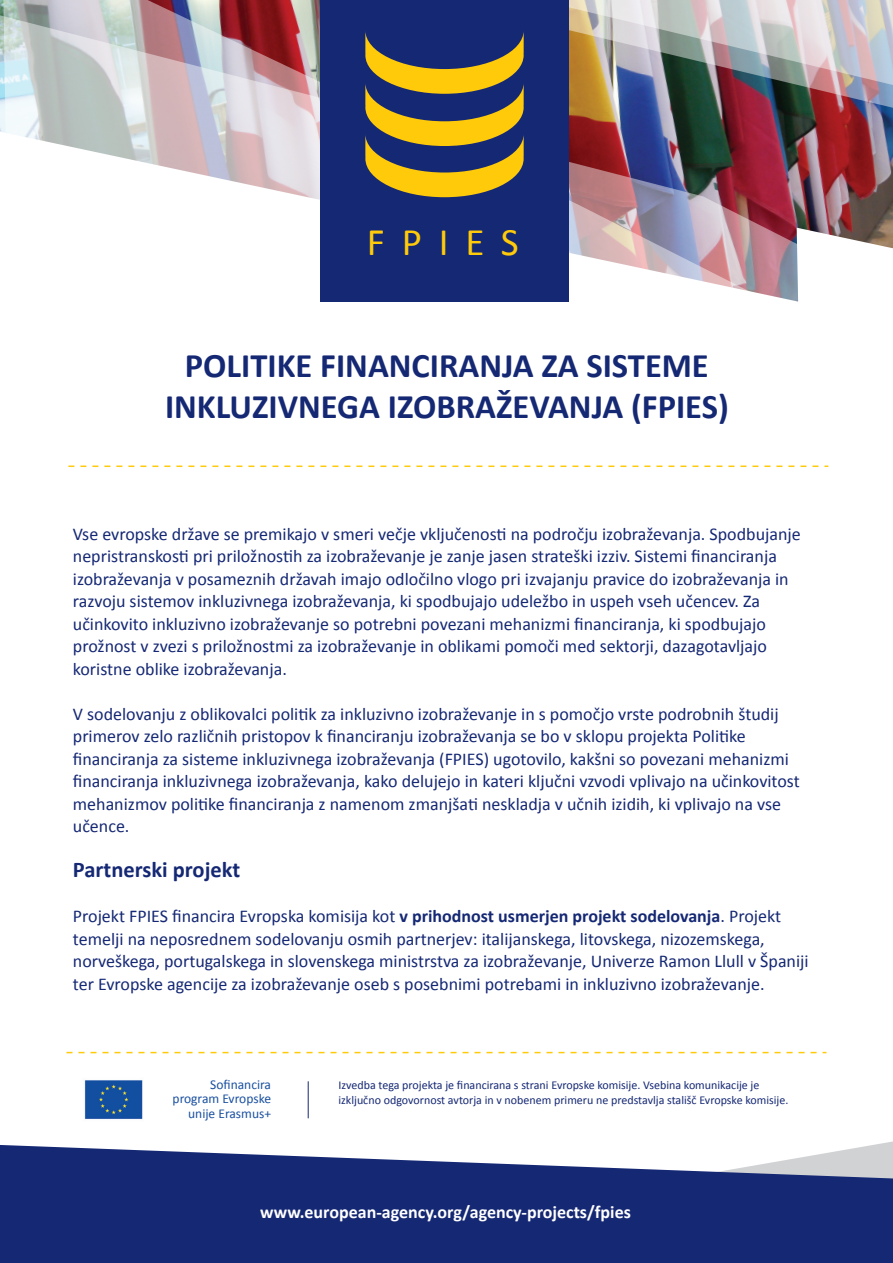
<style>
.page{position:relative;width:893px;height:1263px;background:#fff}
.page>*{position:absolute;margin:0;border:0;box-sizing:border-box;transform-origin:0 0}
.t1{font:39.15px "Calibri";color:#feca0a}
.t2{font:700 34.5px/40.5px "Calibri";color:#152874;text-align:center}
.t3{font:700 22.5px "Calibri";color:#152874}
.t4{font:18px/22.5px "Calibri";color:#152874}
.t5{font:700 18px "Calibri";color:#fff}
.t6{font:13.5px/14.2px "Calibri";color:#1a50a0;text-align:right}
.t7{font:12px/15px "Calibri";color:#152874}
.s1{font-weight:700}
</style>
<div class="page">
<svg style="left:68px;top:465px;width:760px;height:2px"></svg>
<svg style="left:67px;top:1052px;width:759px;height:1px"></svg>
<hr style="left:308px;top:1081px;width:1px;height:37px;background:#152874">
<svg style="left:2px;top:0;width:891px;height:302px"></svg>
<img style="left:569px;top:196px;width:324px;height:20px">
<img style="left:569px;top:0;width:324px;height:196px">
<div style="left:320px;top:0;width:249px;height:302px;background:#152874"></div>
<svg style="left:365px;top:32px;width:159px;height:165px"></svg>
<img style="left:84px;top:1080px;width:59px;height:39px">
<svg style="left:0;top:1145px;width:893px;height:118px;background:#344586"></svg>
<p class="t1" style="left:367px;top:217px;width:153px">F P I E S</p>
<h1 class="t2" style="left:165px;top:345px;width:565px">POLITIKE FINANCIRANJA ZA SISTEME<br>INKLUZIVNEGA IZOBRAŽEVANJA (FPIES)</h1>
<p class="t4" style="left:73px;top:523px;width:729px">Vse evropske države se premikajo v smeri večje vključenosti na področju izobraževanja. Spodbujanje nepristranskosti pri priložnostih za izobraževanje je zanje jasen strateški izziv. Sistemi financiranja izobraževanja v posameznih državah imajo odločilno vlogo pri izvajanju pravice do izobraževanja in razvoju sistemov inkluzivnega izobraževanja, ki spodbujajo udeležbo in uspeh vseh učencev. Za učinkovito inkluzivno izobraževanje so potrebni povezani mehanizmi financiranja, ki spodbujajo prožnost v zvezi s priložnostmi za izobraževanje in oblikami pomoči med sektorji, dazagotavljajo koristne oblike izobraževanja.</p>
<p class="t4" style="left:73px;top:703px;width:728px">V sodelovanju z oblikovalci politik za inkluzivno izobraževanje in s pomočjo vrste podrobnih študij primerov zelo različnih pristopov k financiranju izobraževanja se bo v sklopu projekta Politike financiranja za sisteme inkluzivnega izobraževanja (FPIES) ugotovilo, kakšni so povezani mehanizmi financiranja inkluzivnega izobraževanja, kako delujejo in kateri ključni vzvodi vplivajo na učinkovitost mehanizmov politike financiranja z namenom zmanjšati neskladja v učnih izidih, ki vplivajo na vse učence.</p>
<h2 class="t3" style="left:73px;top:855px;width:169px">Partnerski projekt</h2>
<p class="t4" style="left:73px;top:905px;width:737px">Projekt FPIES financira Evropska komisija kot <span class="s1">v prihodnost usmerjen projekt sodelovanja</span>. Projekt temelji na neposrednem sodelovanju osmih partnerjev: italijanskega, litovskega, nizozemskega, norveškega, portugalskega in slovenskega ministrstva za izobraževanje, Univerze Ramon Llull v Španiji ter Evropske agencije za izobraževanje oseb s posebnimi potrebami in inkluzivno izobraževanje.</p>
<p class="t6" style="left:173px;top:1077px;width:100px">Sofinancira program Evropske unije Erasmus+</p>
<p class="t7" style="left:338px;top:1077px;width:451px">Izvedba tega projekta je financirana s strani Evropske komisije. Vsebina komunikacije je izključno odgovornost avtorja in v nobenem primeru ne predstavlja stališč Evropske komisije.</p>
<p class="t5" style="left:260px;top:1200px;width:372px">www.european-agency.org/agency-projects/fpies</p>
</div>
